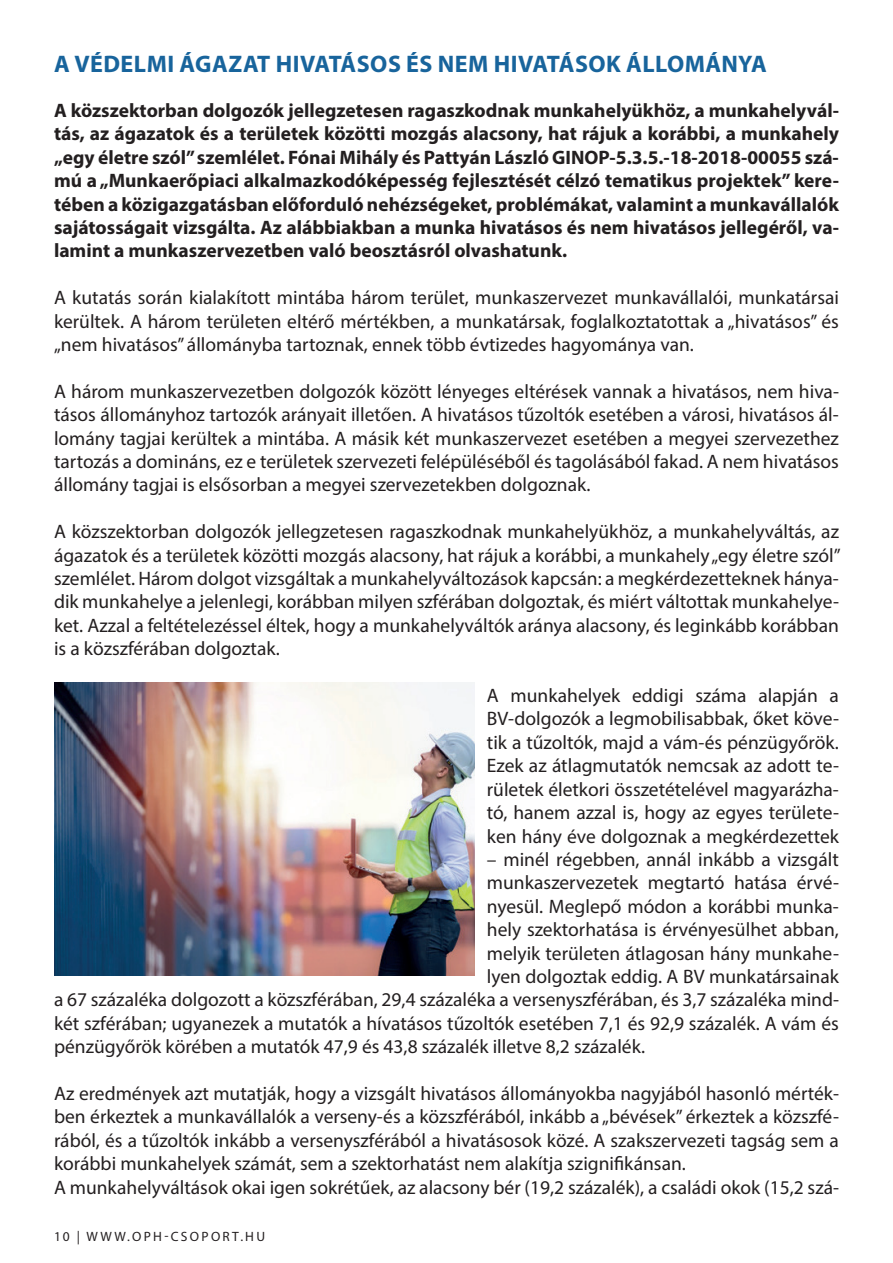
<style>
.page{position:relative;width:893px;height:1263px;background:#fff}
.page>*{position:absolute;margin:0;border:0;box-sizing:border-box;transform-origin:0 0}
.t1{font:700 24px "Myriad Pro";letter-spacing:.02em;color:#18649c}
.t2{font:19.5px/23.4px "Myriad Pro";color:#231f20;text-align:justify}
.t3{font:700 19.5px/23.4px "Myriad Pro";color:#231f20;text-align:justify}
.t4{font:13.5px "Myriad Pro";letter-spacing:.17em;color:#231f20}
</style>
<div class="page">
<img style="left:54px;top:682px;width:420px;height:294px">
<p class="t1" style="left:54px;top:48px;width:714px">A VÉDELMI ÁGAZAT HIVATÁSOS ÉS NEM HIVATÁSOK ÁLLOMÁNYA</p>
<p class="t3" style="left:54px;top:98px;width:787px">A közszektorban dolgozók jellegzetesen ragaszkodnak munkahelyükhöz, a munkahelyvál&shy;tás, az ágazatok és a területek közötti mozgás alacsony, hat rájuk a korábbi, a munkahely „egy életre szól” szemlélet. Fónai Mihály és Pattyán László GINOP-5.3.5.-18-2018-00055 szá&shy;mú a „Munkaerőpiaci alkalmazkodóképesség fejlesztését célzó tematikus projektek” kere&shy;tében a közigazgatásban előforduló nehézségeket, problémákat, valamint a munkavállalók sajátosságait vizsgálta. Az alábbiakban a munka hivatásos és nem hivatásos jellegéről, va&shy;lamint a munkaszervezetben való beosztásról olvashatunk.</p>
<p class="t2" style="left:54px;top:286px;width:786px">A kutatás során kialakított mintába három terület, munkaszervezet munkavállalói, munkatársai kerültek. A három területen eltérő mértékben, a munkatársak, foglalkoztatottak a „hivatásos” és „nem hivatásos” állományba tartoznak, ennek több évtizedes hagyománya van.</p>
<p class="t2" style="left:54px;top:379px;width:786px">A három munkaszervezetben dolgozók között lényeges eltérések vannak a hivatásos, nem hiva&shy;tásos állományhoz tartozók arányait illetően. A hivatásos tűzoltók esetében a városi, hivatásos ál&shy;lomány tagjai kerültek a mintába. A másik két munkaszervezet esetében a megyei szervezethez tartozás a domináns, ez e területek szervezeti felépüléséből és tagolásából fakad. A nem hivatásos állomány tagjai is elsősorban a megyei szervezetekben dolgoznak.</p>
<p class="t2" style="left:54px;top:520px;width:788px">A közszektorban dolgozók jellegzetesen ragaszkodnak munkahelyükhöz, a munkahelyváltás, az ágazatok és a területek közötti mozgás alacsony, hat rájuk a korábbi, a munkahely „egy életre szól” szemlélet. Három dolgot vizsgáltak a munkahelyváltozások kapcsán: a megkérdezetteknek hánya&shy;dik munkahelye a jelenlegi, korábban milyen szférában dolgoztak, és miért váltottak munkahelye&shy;ket. Azzal a feltételezéssel éltek, hogy a munkahelyváltók aránya alacsony, és leginkább korábban is a közszférában dolgoztak.</p>
<p class="t2" style="left:487px;top:683px;width:354px">A munkahelyek eddigi száma alapján a BV-dolgozók a legmobilisabbak, őket köve&shy;tik a tűzoltók, majd a vám-és pénzügyőrök.<br>Ezek az átlagmutatók nemcsak az adott te&shy;rületek életkori összetételével magyarázha&shy;tó, hanem azzal is, hogy az egyes területe&shy;ken hány éve dolgoznak a megkérdezettek</p>
<p class="t2" style="left:487px;top:847px;width:354px">– minél régebben, annál inkább a vizsgált</p>
<p class="t2" style="left:487px;top:871px;width:354px">munkaszervezetek megtartó hatása érvé-</p>
<p class="t2" style="left:487px;top:894px;width:354px">nyesül. Meglepő módon a korábbi munka-</p>
<p class="t2" style="left:487px;top:917px;width:354px">hely szektorhatása is érvényesülhet abban,</p>
<p class="t2" style="left:487px;top:941px;width:354px">melyik területen átlagosan hány munkahe-</p>
<p class="t2" style="left:487px;top:964px;width:354px">lyen dolgoztak eddig. A BV munkatársainak</p>
<p class="t2" style="left:54px;top:988px;width:787px">a 67 százaléka dolgozott a közszférában, 29,4 százaléka a versenyszférában, és 3,7 százaléka mind-</p>
<p class="t2" style="left:54px;top:1011px;width:786px">két szférában; ugyanezek a mutatók a hívatásos tűzoltók esetében 7,1 és 92,9 százalék. A vám és</p>
<p class="t2" style="left:54px;top:1034px;width:593px">pénzügyőrök körében a mutatók 47,9 és 43,8 százalék illetve 8,2 százalék.</p>
<p class="t2" style="left:54px;top:1081px;width:787px;text-align:left">Az eredmények azt mutatják, hogy a vizsgált hivatásos állományokba nagyjából hasonló mérték&shy;ben érkeztek a munkavállalók a verseny-és a közszférából, inkább a „bévések” érkeztek a közszfé&shy;rából, és a tűzoltók inkább a versenyszférából a hivatásosok közé. A szakszervezeti tagság sem a korábbi munkahelyek számát, sem a szektorhatást nem alakítja szignifikánsan.<br>A munkahelyváltások okai igen sokrétűek, az alacsony bér (19,2 százalék), a családi okok (15,2 szá-</p>
<p class="t4" style="left:54px;top:1228px;width:213px">10 | WWW.OPH-CSOPORT.HU</p>
</div>
